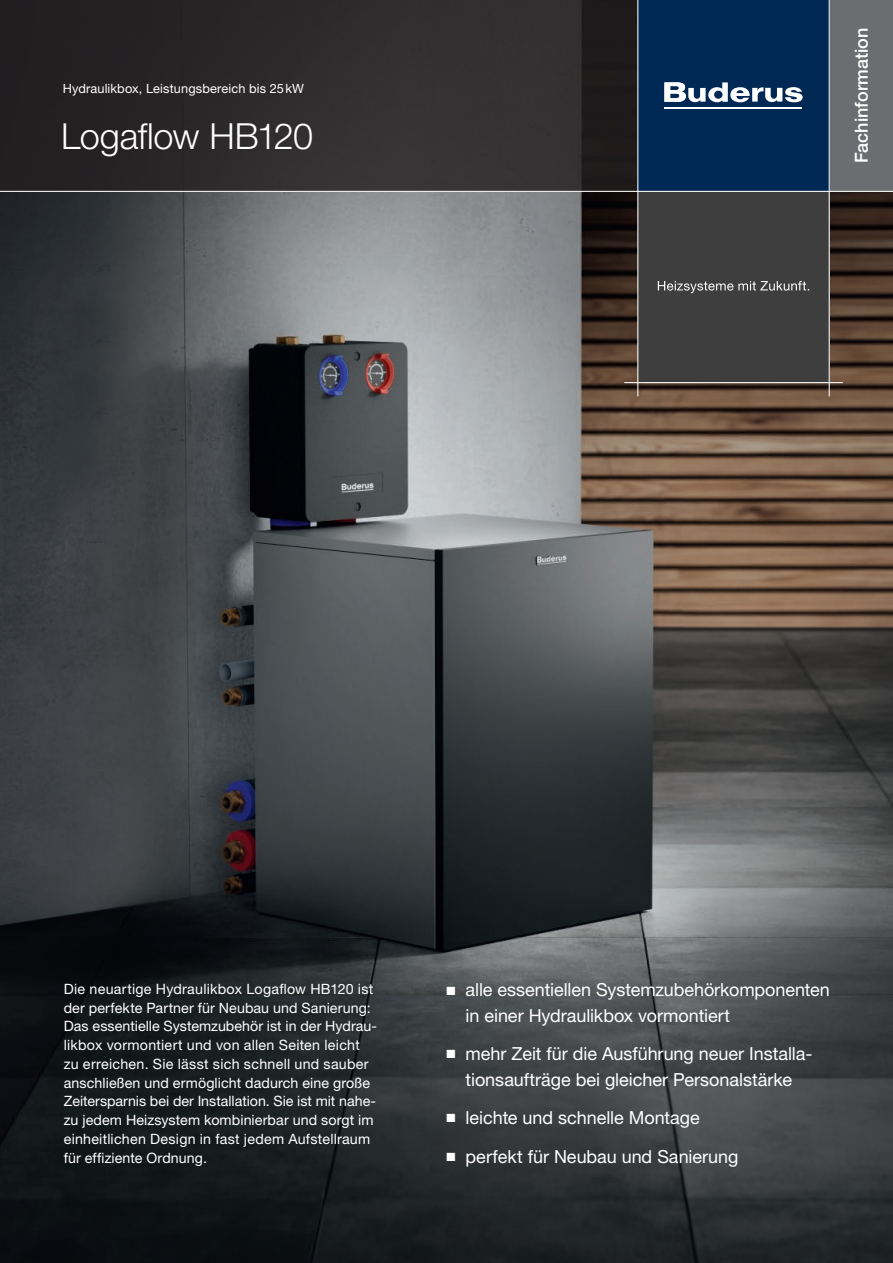
<style>
.page{position:relative;width:893px;height:1263px;background:#fff}
.page>*{position:absolute;margin:0;border:0;box-sizing:border-box;transform-origin:0 0}
.t1{font:300 36px "Helvetica Neue LT Pro";letter-spacing:-.015em;color:#fff}
.t2{font:18px/25.5px "Helvetica Neue LT Pro";letter-spacing:-.005em;color:#fff}
.t3{font:500 18px "Helvetica Neue LT Pro";color:#fff}
.t4{font:14.25px/18.8px "Helvetica Neue LT Pro";letter-spacing:.01em;color:#fff}
.t5{font:12.75px "Helvetica Neue LT Pro";letter-spacing:.01em;color:#fff}
</style>
<div class="page">
<img style="left:0;top:192px;width:893px;height:1071px">
<svg style="left:0;top:0;width:637px;height:191px;background:#2b282a"></svg>
<div style="left:829px;top:0;width:64px;height:191px;background:#6c6d70"></div>
<div style="left:638px;top:0;width:191px;height:191px;background:#002855"></div>
<hr style="left:664px;top:107px;width:138px;height:2px;background:#fff">
<svg style="left:664px;top:82px;width:139px;height:20px"></svg>
<div style="left:638px;top:191px;width:191px;height:192px;background:#3e3e3f"></div>
<svg style="left:658px;top:281px;width:151px;height:12px"></svg>
<hr style="left:637px;top:0;width:1px;height:396px;background:#fff">
<hr style="left:829px;top:0;width:1px;height:396px;background:#fff">
<hr style="left:0;top:191px;width:893px;height:1px;background:#fff">
<hr style="left:624px;top:382px;width:219px;height:1px;background:#fff">
<p class="t5" style="left:63px;top:81px;width:243px">Hydraulikbox, Leistungsbereich bis 25kW</p>
<h1 class="t1" style="left:61px;top:114px;width:253px">Logaflow HB120</h1>
<p class="t3" style="left:850px;top:163px;width:137px;rotate:-90deg">Fachinformation</p>
<p class="t4" style="left:64px;top:979px;width:315px">Die neuartige Hydraulikbox Logaflow HB120 ist der perfekte Partner für Neubau und Sanierung:<br>Das essentielle Systemzubehör ist in der Hydrau&shy;likbox vormontiert und von allen Seiten leicht zu erreichen. Sie lässt sich schnell und sauber anschließen und ermöglicht dadurch eine große Zeitersparnis bei der Installation. Sie ist mit nahe&shy;zu jedem Heizsystem kombinierbar und sorgt im einheitlichen Design in fast jedem Aufstellraum für effiziente Ordnung.</p>
<p class="t2" style="left:466px;top:977px;width:366px;text-indent:-19px">■ alle essentiellen Systemzubehörkomponenten in einer Hydraulikbox vormontiert</p>
<p class="t2" style="left:446px;top:1041px;width:367px;text-align:center">■ mehr Zeit für die Ausführung neuer Installa&shy;tionsaufträge bei gleicher Personalstärke</p>
<p class="t2" style="left:446px;top:1105px;width:255px">■ leichte und schnelle Montage</p>
<p class="t2" style="left:446px;top:1143px;width:293px">■ perfekt für Neubau und Sanierung</p>
</div>
